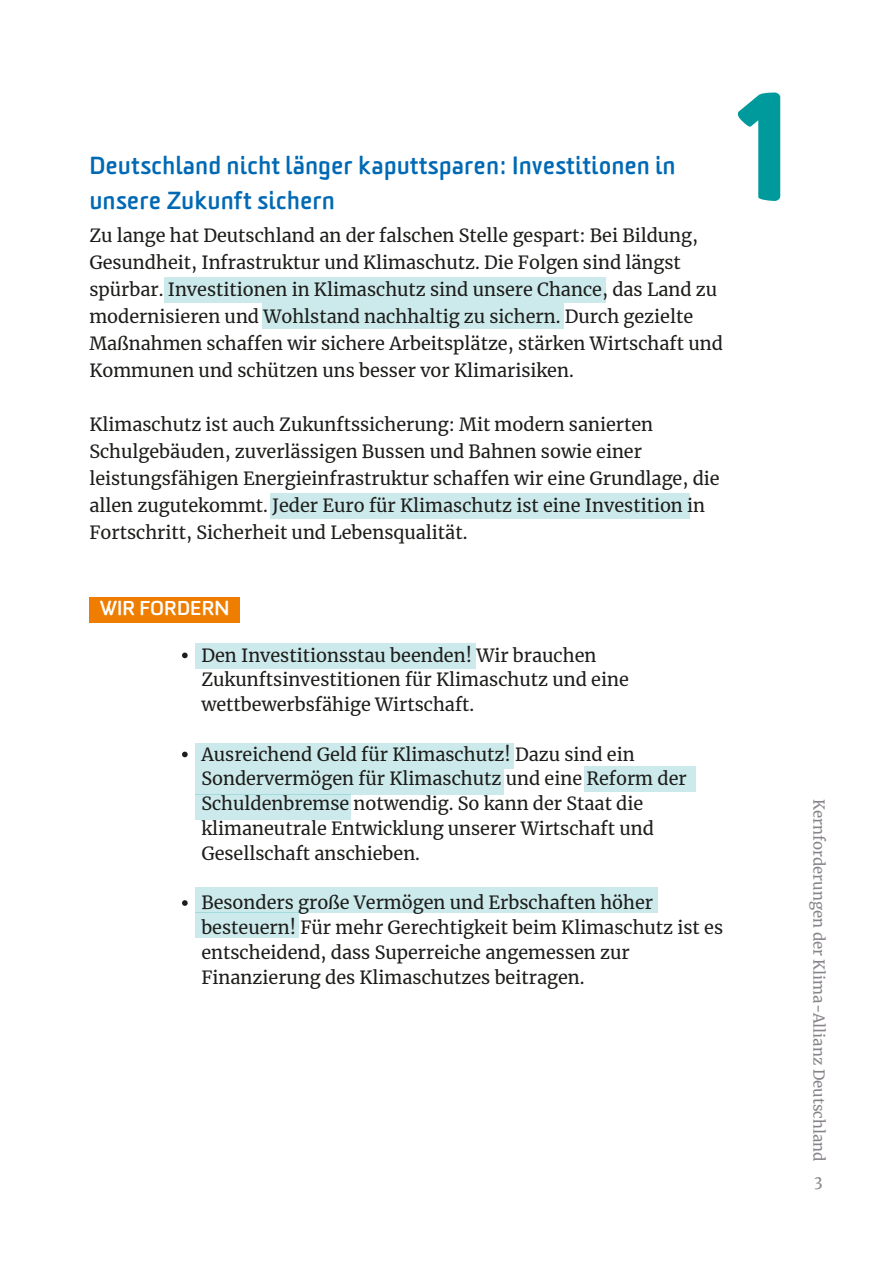
<style>
.page{position:relative;width:894px;height:1264px;background:#fff}
.page>*{position:absolute;margin:0;border:0;box-sizing:border-box;transform-origin:0 0}
.t1{font:900 151.35px "Sommet Rounded";color:#009a9d}
.t2{font:700 24px/34.8px "Sommet Rounded";color:#0069b4}
.t3{font:700 19.5px "Sommet Rounded";color:#fff}
.t4{font:18px/27px "Merriweather";color:#1d1d1b}
.t5{font:15px "Merriweather";color:#88838a}
</style>
<div class="page">
<div style="left:89px;top:596px;width:150px;height:26px;background:#ef7d00"></div>
<div style="left:164px;top:277px;width:441px;height:26px;background:#cceaeb"></div>
<div style="left:263px;top:303px;width:301px;height:26px;background:#cceaeb"></div>
<div style="left:269px;top:493px;width:420px;height:26px;background:#cceaeb"></div>
<div style="left:195px;top:643px;width:280px;height:25px;background:#cceaeb"></div>
<div style="left:195px;top:743px;width:318px;height:25px;background:#cceaeb"></div>
<div style="left:195px;top:768px;width:308px;height:26px;background:#cceaeb"></div>
<div style="left:584px;top:766px;width:112px;height:26px;background:#cceaeb"></div>
<div style="left:195px;top:794px;width:156px;height:26px;background:#cceaeb"></div>
<div style="left:195px;top:886px;width:462px;height:26px;background:#cceaeb"></div>
<div style="left:195px;top:912px;width:104px;height:26px;background:#cceaeb"></div>
<svg style="left:182px;top:652px;width:6px;height:6px"></svg>
<svg style="left:182px;top:751px;width:6px;height:6px"></svg>
<svg style="left:182px;top:900px;width:6px;height:5px"></svg>
<h2 class="t2" style="left:89px;top:153px;width:587px">Deutschland nicht länger kaputtsparen: Investitionen in unsere Zukunft sichern</h2>
<h2 class="t4" style="left:89px;top:222px;width:635px">Zu lange hat Deutschland an der falschen Stelle gespart: Bei Bildung, Gesundheit, Infrastruktur und Klimaschutz. Die Folgen sind längst spürbar. Investitionen in Klimaschutz sind unsere Chance, das Land zu modernisieren und Wohlstand nachhaltig zu sichern. Durch gezielte Maßnahmen schaffen wir sichere Arbeitsplätze, stärken Wirtschaft und Kommunen und schützen uns besser vor Klimarisiken.</h2>
<h1 class="t4" style="left:89px;top:411px;width:631px">Klimaschutz ist auch Zukunftssicherung: Mit modern sanierten Schulgebäuden, zuverlässigen Bussen und Bahnen sowie einer leistungsfähigen Energieinfrastruktur schaffen wir eine Grundlage, die allen zugutekommt. Jeder Euro für Klimaschutz ist eine Investition in Fortschritt, Sicherheit und Lebensqualität.</h1>
<p class="t1" style="left:727px;top:104px;width:77px">1</p>
<p class="t3" style="left:99px;top:602px;width:132px">WIR FORDERN</p>
<p class="t4" style="left:201px;top:642px;width:429px;line-height:24.8px">Den Investitionsstau beenden! Wir brauchen<br>Zukunftsinvestitionen für Klimaschutz und eine wettbewerbsfähige Wirtschaft.</p>
<p class="t4" style="left:201px;top:741px;width:486px;line-height:24.8px">Ausreichend Geld für Klimaschutz! Dazu sind ein Sondervermögen für Klimaschutz und eine Reform der Schuldenbremse notwendig. So kann der Staat die klimaneutrale Entwicklung unserer Wirtschaft und Gesellschaft anschieben.</p>
<p class="t4" style="left:201px;top:890px;width:523px;line-height:24.8px">Besonders große Vermögen und Erbschaften höher besteuern! Für mehr Gerechtigkeit beim Klimaschutz ist es entscheidend, dass Superreiche angemessen zur Finanzierung des Klimaschutzes beitragen.</p>
<p class="t5" style="left:828px;top:799px;width:364px;rotate:90deg">Kernforderungen der Klima-Allianz Deutschland</p>
<p class="t5" style="left:814px;top:1172px;width:10px">3</p>
</div>
